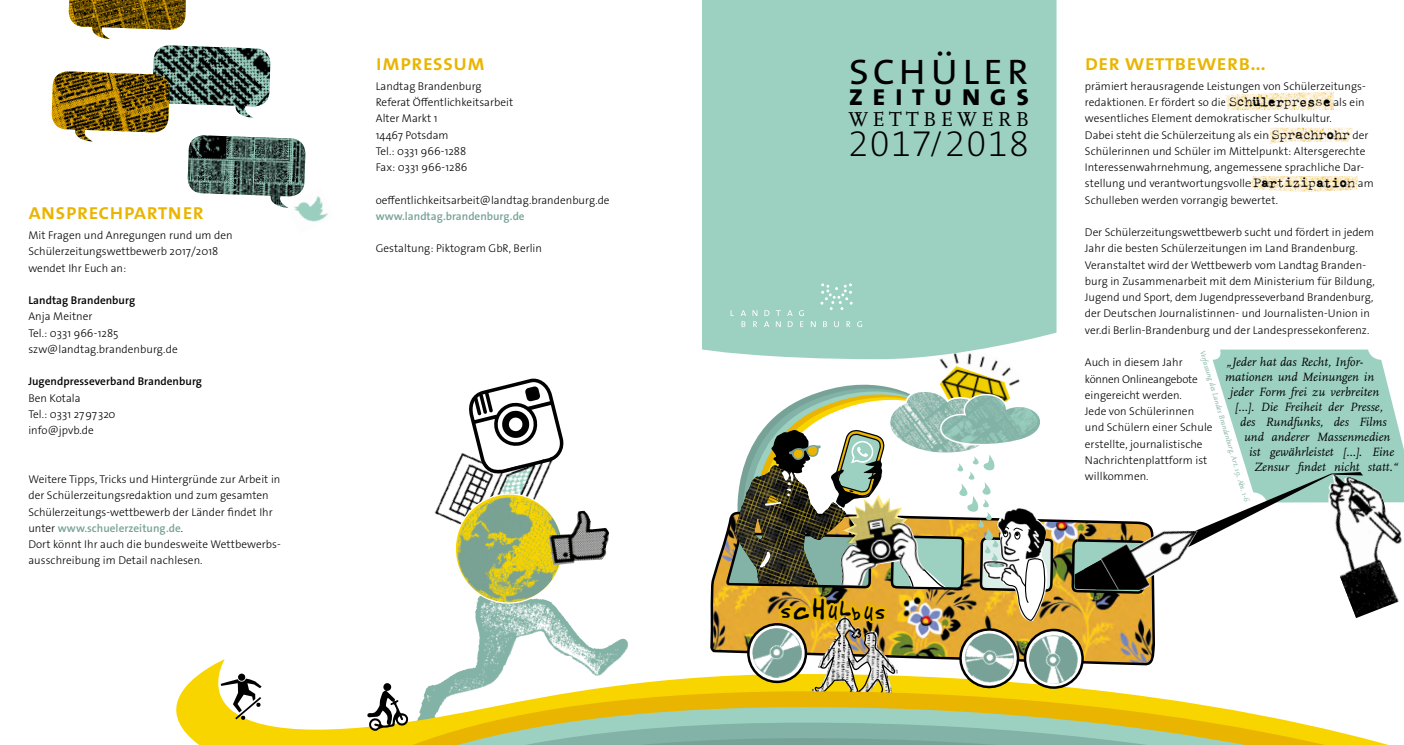
<style>
.page{position:relative;width:1404px;height:745px;background:#fff}
.page>*{position:absolute;margin:0;border:0;box-sizing:border-box;transform-origin:0 0}
.Fließtxt_TheSans{font:300 46.25px "The Sans Os F";letter-spacing:.06em;color:#000}
.Fließtxt_TheSans-2{font:200 36.25px "The Sans Os F";letter-spacing:.04em;color:#000}
.Fließtxt_TheSans-3{font:700 30px "The Sans Os F";letter-spacing:.295em;color:#000}
.Head_etc_Scala{font:23.75px "Gorillaz 1";letter-spacing:.175em;color:#000}
.Fließtxt_TheSans-4{font:600 22.5px "The Sans Os F";color:#eab500}
.Fließtxt_TheSans-5{font:21px "Scala Caps";letter-spacing:.205em;color:#000}
.Head_etc_Scala-2{font:italic 12.5px "Scala";letter-spacing:.005em;color:#000}
.Fließtxt_TheSans-6{font:300 11.25px/16.2px "The Sans Os F";letter-spacing:.005em;color:#000}
.Fließtxt_TheSans-7{font:600 11.25px "The Sans Os F";letter-spacing:.005em;color:#000}
.Fließtxt_TheSans-8{font:600 11.25px "The Sans Os F";color:#77a297}
.Head_etc_Scala-3{font:italic 7.5px "Scala";color:#83b2a6}
.s1{font-weight:600;color:#77a297}
.s2{font-family:"Consul Typewriter Pro Mix";font-weight:400;font-size:15px}
</style>
<div class="page">
<img style="left:68px;top:0;width:118px;height:39px">
<div style="left:702px;top:0;width:354px;height:349px;background:#9cd1c2"></div>
<img style="left:294px;top:196px;width:34px;height:26px">
<svg style="left:176px;top:659px;width:143px;height:85px"></svg>
<svg style="left:221px;top:673px;width:40px;height:46px"></svg>
<svg style="left:153px;top:45px;width:153px;height:163px"></svg>
<img style="left:51px;top:71px;width:119px;height:71px">
<img style="left:1270px;top:128px;width:83px;height:16px">
<img style="left:1250px;top:176px;width:107px;height:16px">
<svg style="left:730px;top:310px;width:3px;height:6px"></svg>
<svg style="left:740px;top:310px;width:6px;height:17px"></svg>
<svg style="left:752px;top:310px;width:5px;height:17px"></svg>
<svg style="left:763px;top:310px;width:6px;height:17px"></svg>
<svg style="left:775px;top:310px;width:5px;height:17px"></svg>
<svg style="left:787px;top:310px;width:5px;height:17px"></svg>
<svg style="left:798px;top:310px;width:5px;height:17px"></svg>
<svg style="left:810px;top:321px;width:5px;height:6px"></svg>
<svg style="left:823px;top:321px;width:4px;height:6px"></svg>
<svg style="left:834px;top:321px;width:5px;height:6px"></svg>
<svg style="left:846px;top:321px;width:4px;height:6px"></svg>
<svg style="left:857px;top:321px;width:5px;height:6px"></svg>
<svg style="left:820px;top:283px;width:32px;height:27px"></svg>
<img style="left:1226px;top:91px;width:107px;height:19px">
<div style="left:891px;top:0;width:74px;height:349px;background:#9cd1c2"></div>
<div style="left:980px;top:0;width:74px;height:349px;background:#9cd1c2"></div>
<svg style="left:319px;top:349px;width:1084px;height:395px"></svg>
<img style="left:1084px;top:559px;width:16px;height:30px">
<img style="left:1100px;top:530px;width:97px;height:59px">
<p class="Fließtxt_TheSans-4" style="left:28px;top:197px;width:177px">ansprechpartner</p>
<p class="Fließtxt_TheSans-6" style="left:28px;top:227px;width:206px">Mit Fragen und Anregungen rund um den<br>Schülerzeitungswettbewerb 2017/2018 wendet Ihr Euch an:</p>
<p class="Fließtxt_TheSans-7" style="left:28px;top:293px;width:108px">Landtag Brandenburg</p>
<p class="Fließtxt_TheSans-6" style="left:28px;top:308px;width:66px">Anja Meitner</p>
<p class="Fließtxt_TheSans-6" style="left:28px;top:324px;width:92px">Tel.: 0331 966-1285</p>
<p class="Fließtxt_TheSans-6" style="left:28px;top:341px;width:151px">szw@landtag.brandenburg.de</p>
<p class="Fließtxt_TheSans-7" style="left:28px;top:374px;width:175px">Jugendpresseverband Brandenburg</p>
<p class="Fließtxt_TheSans-6" style="left:28px;top:389px;width:54px">Ben Kotala</p>
<p class="Fließtxt_TheSans-6" style="left:28px;top:406px;width:89px">Tel.: 0331 2797 320</p>
<p class="Fließtxt_TheSans-6" style="left:28px;top:422px;width:67px">info@jpvb.de</p>
<p class="Fließtxt_TheSans-6" style="left:28px;top:471px;width:253px">Weitere Tipps, Tricks und Hintergründe zur Arbeit in der Schülerzeitungsredaktion und zum gesamten Schülerzeitungs-wettbewerb der Länder findet Ihr unter <span class="s1">www.schuelerzeitung.de</span>.</p>
<p class="Fließtxt_TheSans-6" style="left:28px;top:536px;width:253px">Dort könnt Ihr auch die bundesweite Wettbewerbs&shy;ausschreibung im Detail nachlesen.</p>
<p class="Fließtxt_TheSans-4" style="left:376px;top:48px;width:111px">impressum</p>
<p class="Fließtxt_TheSans-6" style="left:376px;top:78px;width:107px">Landtag Brandenburg</p>
<p class="Fließtxt_TheSans-6" style="left:376px;top:94px;width:139px">Referat Öffentlichkeitsarbeit</p>
<p class="Fließtxt_TheSans-6" style="left:376px;top:110px;width:63px">Alter Markt 1</p>
<p class="Fließtxt_TheSans-6" style="left:376px;top:127px;width:74px">14467 Potsdam</p>
<p class="Fließtxt_TheSans-6" style="left:376px;top:143px;width:92px">Tel.: 0331 966-1288</p>
<p class="Fließtxt_TheSans-6" style="left:376px;top:159px;width:93px">Fax: 0331 966-1286</p>
<p class="Fließtxt_TheSans-6" style="left:376px;top:192px;width:235px">oeffentlichkeitsarbeit@landtag.brandenburg.de</p>
<p class="Fließtxt_TheSans-8" style="left:376px;top:209px;width:150px">www.landtag.brandenburg.de</p>
<p class="Fließtxt_TheSans-6" style="left:376px;top:240px;width:168px">Gestaltung: Piktogram GbR, Berlin</p>
<p class="Fließtxt_TheSans" style="left:848px;top:38px;width:182px">schüler</p>
<p class="Fließtxt_TheSans-3" style="left:848px;top:75px;width:182px">zeitungs</p>
<p class="Fließtxt_TheSans-5" style="left:848px;top:108px;width:182px">WETTBEWERB</p>
<p class="Fließtxt_TheSans-2" style="left:848px;top:120px;width:182px">2017/2018</p>
<p class="Head_etc_Scala" style="left:781px;top:598px;width:105px">schulbus</p>
<p class="Fließtxt_TheSans-4" style="left:1084px;top:48px;width:182px">der wettbewerb…</p>
<p class="Fließtxt_TheSans-6" style="left:1084px;top:78px;width:290px">prämiert herausragende Leistungen von Schülerzeitungs&shy;redaktionen. Er fördert so die <span class="s2">Schülerpresse</span> als ein wesentliches Element demokratischer Schulkultur.<br>Dabei steht die Schülerzeitung als ein <span class="s2">Sprachrohr</span> der Schülerinnen und Schüler im Mittelpunkt: Altersgerechte Interessenwahrnehmung, angemessene sprachliche Dar&shy;stellung und verantwortungsvolle <span class="s2">Partizipation</span> am Schulleben werden vorrangig bewertet.</p>
<p class="Fließtxt_TheSans-6" style="left:1084px;top:224px;width:291px">Der Schülerzeitungswettbewerb sucht und fördert in jedem Jahr die besten Schülerzeitungen im Land Brandenburg.<br>Veranstaltet wird der Wettbewerb vom Landtag Branden&shy;burg in Zusammenarbeit mit dem Ministerium für Bildung, Jugend und Sport, dem Jugendpresseverband Brandenburg, der Deutschen Journalistinnen- und Journalisten-Union in ver.di Berlin-Brandenburg und der Landespressekonferenz.</p>
<p class="Fließtxt_TheSans-6" style="left:1084px;top:354px;width:129px">Auch in diesem Jahr können Onlineangebote eingereicht werden.<br>Jede von Schülerinnen und Schülern einer Schule erstellte, journalistische<br>Nachrichtenplattform ist willkommen.</p>
<p class="Head_etc_Scala-3" style="left:1204px;top:349px;width:159px;rotate:73deg">Verfassung des Landes Brandenburg, Art. 19, Abs. 1-6</p>
<p class="Head_etc_Scala-2" style="left:1226px;top:355px;width:138px">„Jeder hat das Recht, Infor-</p>
<p class="Head_etc_Scala-2" style="left:1225px;top:370px;width:150px">mationen und Meinungen in</p>
<p class="Head_etc_Scala-2" style="left:1230px;top:385px;width:150px">jeder Form frei zu verbreiten</p>
<p class="Head_etc_Scala-2" style="left:1235px;top:400px;width:149px">[…]. Die Freiheit der Presse,</p>
<p class="Head_etc_Scala-2" style="left:1240px;top:415px;width:148px">des Rundfunks, des Films</p>
<p class="Head_etc_Scala-2" style="left:1243px;top:430px;width:148px">und anderer Massenmedien</p>
<p class="Head_etc_Scala-2" style="left:1248px;top:445px;width:147px">ist gewährleistet […]. Eine</p>
<p class="Head_etc_Scala-2" style="left:1253px;top:460px;width:145px">Zensur findet nicht statt.“</p>
</div>
